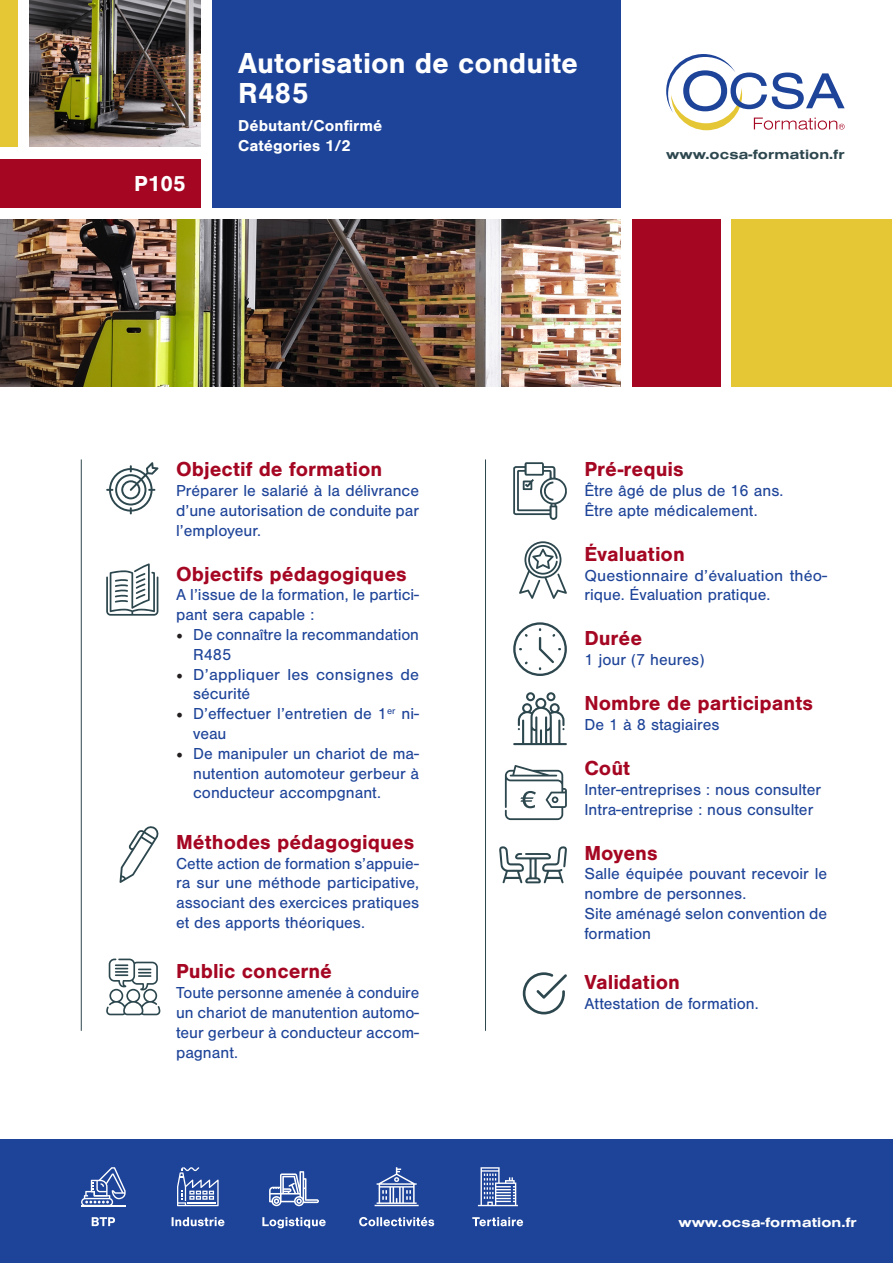
<style>
.page{position:relative;width:893px;height:1263px;background:#fff}
.page>*{position:absolute;margin:0;border:0;box-sizing:border-box;transform-origin:0 0}
.t1{font:700 30px/30px "Nimbus San";color:#fff}
.t2{font:700 22.5px "Nimbus San";color:#fff}
.t3{font:700 21px "Nimbus San";color:#a50723}
.t4{font:16.5px/19.8px "Nimbus San";color:#1e4499}
.t5{font:700 16.35px "Nimbus San";color:#fff}
.t6{font:700 13.95px "Nimbus San Ext";color:#2d474e}
.t7{font:700 13.95px "Nimbus San Ext";color:#fff}
.s1{font-family:"Minion Pro";font-size:18px;color:#231f20}
</style>
<div class="page">
<hr style="left:892px;top:159px;width:1px;height:49px;background:#a50723">
<hr style="left:892px;top:219px;width:1px;height:168px;background:#838c92">
<div style="left:0;top:0;width:18px;height:147px;background:#e5c735"></div>
<div style="left:732px;top:219px;width:160px;height:168px;background:#e5c735"></div>
<div style="left:212px;top:0;width:408px;height:208px;background:#1e4499"></div>
<div style="left:0;top:159px;width:201px;height:49px;background:#a50723"></div>
<div style="left:632px;top:219px;width:88px;height:168px;background:#a50723"></div>
<svg style="left:666px;top:54px;width:179px;height:76px"></svg>
<div style="left:0;top:1140px;width:893px;height:123px;background:#1e4499"></div>
<svg style="left:172px;top:1217px;width:52px;height:9px"></svg>
<svg style="left:177px;top:1167px;width:42px;height:39px"></svg>
<svg style="left:81px;top:1167px;width:45px;height:38px"></svg>
<hr style="left:81px;top:1205px;width:45px;height:1px;background:#fff">
<svg style="left:92px;top:1217px;width:23px;height:9px"></svg>
<svg style="left:472px;top:1217px;width:51px;height:9px"></svg>
<svg style="left:478px;top:1167px;width:40px;height:39px"></svg>
<svg style="left:359px;top:1217px;width:75px;height:9px"></svg>
<svg style="left:375px;top:1167px;width:44px;height:39px"></svg>
<svg style="left:262px;top:1217px;width:64px;height:11px"></svg>
<svg style="left:269px;top:1171px;width:50px;height:35px"></svg>
<svg style="left:106px;top:462px;width:52px;height:52px"></svg>
<svg style="left:106px;top:563px;width:52px;height:53px"></svg>
<svg style="left:106px;top:958px;width:54px;height:57px"></svg>
<svg style="left:513px;top:622px;width:54px;height:54px"></svg>
<svg style="left:513px;top:462px;width:54px;height:58px"></svg>
<svg style="left:513px;top:692px;width:54px;height:53px"></svg>
<svg style="left:499px;top:846px;width:68px;height:37px"></svg>
<svg style="left:519px;top:541px;width:48px;height:58px"></svg>
<hr style="left:485px;top:459px;width:1px;height:572px;background:#2d474e">
<hr style="left:81px;top:459px;width:1px;height:572px;background:#2d474e">
<svg style="left:120px;top:826px;width:39px;height:57px"></svg>
<svg style="left:505px;top:765px;width:62px;height:55px"></svg>
<svg style="left:523px;top:972px;width:44px;height:42px"></svg>
<img style="left:29px;top:0;width:172px;height:147px">
<img style="left:0;top:219px;width:620px;height:168px">
<p class="t2" style="left:134px;top:171px;width:53px">P105</p>
<p class="t1" style="left:238px;top:49px;width:341px">Autorisation de conduite<br>R485</p>
<p class="t5" style="left:238px;top:117px;width:146px">Débutant/Confirmé</p>
<p class="t5" style="left:238px;top:136px;width:114px">Catégories 1/2</p>
<p class="t6" style="left:666px;top:144px;width:180px">www.ocsa-formation.fr</p>
<p class="t3" style="left:176px;top:457px;width:208px">Objectif de formation</p>
<p class="t4" style="left:176px;top:481px;width:244px;text-align:justify">Préparer le salarié à la délivrance d’une autorisation de conduite par l’employeur.</p>
<p class="t3" style="left:176px;top:562px;width:232px">Objectifs pédagogiques</p>
<p class="t4" style="left:176px;top:585px;width:244px">A l’issue de la formation, le partici&shy;pant sera capable :</p>
<p class="t4" style="left:193px;top:625px;width:227px;text-indent:-17px"><span class="s1">•</span> De connaître la recommandation<br>R485</p>
<p class="t4" style="left:193px;top:664px;width:228px;text-indent:-17px"><span class="s1">•</span> D’appliquer les consignes de sécurité</p>
<p class="t4" style="left:193px;top:704px;width:227px;text-indent:-17px"><span class="s1">•</span> D’effectuer l’entretien de 1<sup>er</sup> ni&shy;veau</p>
<p class="t4" style="left:193px;top:744px;width:227px;text-align:justify;text-indent:-17px"><span class="s1">•</span> De manipuler un chariot de ma&shy;nutention automoteur gerbeur à conducteur accompgnant.</p>
<p class="t3" style="left:176px;top:830px;width:240px">Méthodes pédagogiques</p>
<p class="t4" style="left:176px;top:853px;width:244px;text-align:justify">Cette action de formation s’appuie&shy;ra sur une méthode participative, associant des exercices pratiques et des apports théoriques.</p>
<p class="t3" style="left:176px;top:960px;width:157px">Public concerné</p>
<p class="t4" style="left:176px;top:983px;width:245px;text-align:justify">Toute personne amenée à conduire un chariot de manutention automo&shy;teur gerbeur à conducteur accom&shy;pagnant.</p>
<p class="t3" style="left:584px;top:457px;width:101px">Pré-requis</p>
<p class="t4" style="left:584px;top:481px;width:201px">Être âgé de plus de 16 ans.</p>
<p class="t4" style="left:584px;top:501px;width:175px">Être apte médicalement.</p>
<p class="t3" style="left:584px;top:542px;width:102px">Évaluation</p>
<p class="t4" style="left:584px;top:565px;width:244px">Questionnaire d’évaluation théo&shy;rique. Évaluation pratique.</p>
<p class="t3" style="left:584px;top:627px;width:59px">Durée</p>
<p class="t4" style="left:584px;top:650px;width:122px">1 jour (7 heures)</p>
<p class="t3" style="left:584px;top:691px;width:230px">Nombre de participants</p>
<p class="t4" style="left:584px;top:715px;width:137px">De 1 à 8 stagiaires</p>
<p class="t3" style="left:584px;top:756px;width:47px">Coût</p>
<p class="t4" style="left:584px;top:780px;width:238px">Inter-entreprises : nous consulter</p>
<p class="t4" style="left:584px;top:799px;width:231px">Intra-entreprise : nous consulter</p>
<p class="t3" style="left:584px;top:841px;width:75px">Moyens</p>
<p class="t4" style="left:584px;top:864px;width:244px">Salle équipée pouvant recevoir le nombre de personnes.</p>
<p class="t4" style="left:584px;top:904px;width:244px">Site aménagé selon convention de formation</p>
<p class="t3" style="left:584px;top:970px;width:97px">Validation</p>
<p class="t4" style="left:584px;top:994px;width:176px">Attestation de formation.</p>
<p class="t7" style="left:678px;top:1212px;width:180px">www.ocsa-formation.fr</p>
</div>
